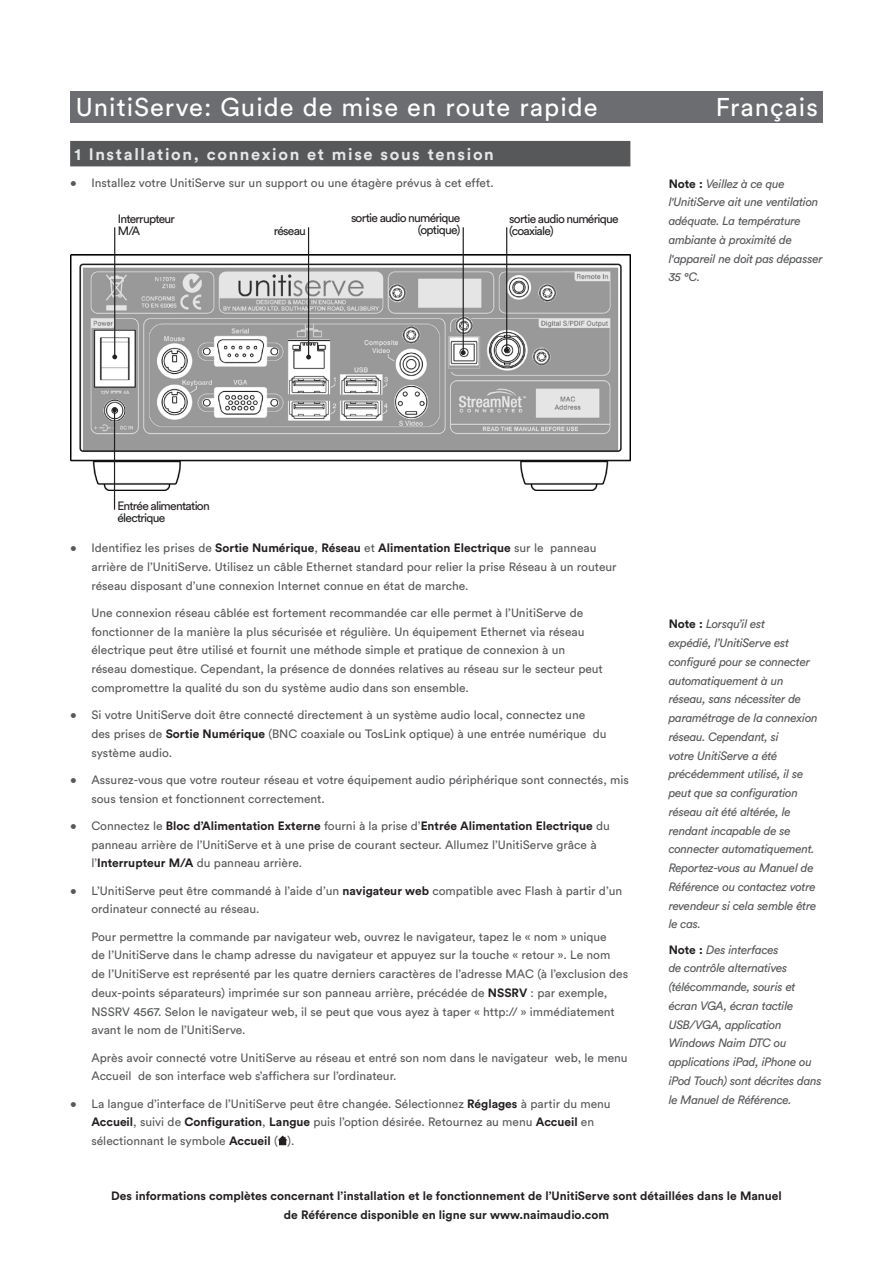
<style>
.page{position:relative;width:893px;height:1263px;background:#fff}
.page>*{position:absolute;margin:0;border:0;box-sizing:border-box;transform-origin:0 0}
.Banner{font:25.5px "Circular Std";letter-spacing:.04em;color:#fff}
.Bold_headers{font:700 16.5px "Circular Std";letter-spacing:.1em;color:#e6e7e9}
.Intro_Text{font:12px/18.8px "Circular Std";color:#57585a}
.Note{font:italic 12px/18.8px "Circular Std";letter-spacing:-.025em;color:#57585a}
.Second_Section_Head{font:700 12px/18.8px "Circular Std";color:#231f20;text-align:center}
.Diag_Label__L{font:12px/12px "Circular Std";letter-spacing:-.06em;color:#231f20}
.Diag_Label__R{font:12px/12px "Circular Std";letter-spacing:-.06em;color:#231f20;text-align:right}
.s1{font-weight:700;font-style:normal;color:#231f20}
.s2{font-weight:700;color:#231f20}
</style>
<div class="page">
<div style="left:70px;top:91px;width:753px;height:32px;background:#6c6d70"></div>
<div style="left:70px;top:141px;width:560px;height:25px;background:#57585a"></div>
<svg style="left:278px;top:1135px;width:10px;height:10px"></svg>
<img style="left:70px;top:254px;width:560px;height:237px">
<hr style="left:114px;top:410px;width:1px;height:100px;background:#231f20">
<svg style="left:112px;top:408px;width:5px;height:4px"></svg>
<hr style="left:114px;top:227px;width:1px;height:130px;background:#231f20">
<svg style="left:112px;top:354px;width:5px;height:5px"></svg>
<hr style="left:308px;top:227px;width:1px;height:130px;background:#231f20">
<svg style="left:306px;top:355px;width:5px;height:4px"></svg>
<hr style="left:506px;top:227px;width:1px;height:123px;background:#231f20">
<svg style="left:504px;top:348px;width:5px;height:5px"></svg>
<hr style="left:463px;top:227px;width:1px;height:126px;background:#231f20">
<svg style="left:461px;top:350px;width:5px;height:5px"></svg>
<p class="Banner" style="left:76px;top:92px;width:523px">UnitiServe: Guide de mise en route rapide</p>
<p class="Banner" style="left:716px;top:92px;width:104px">Français</p>
<p class="Bold_headers" style="left:74px;top:144px;width:421px">1 Installation, connexion et mise sous tension</p>
<p class="Intro_Text" style="left:70px;top:174px;width:425px">• Installez votre UnitiServe sur un support ou une étagère prévus à cet effet.</p>
<p class="Note" style="left:669px;top:174px;width:156px"><span class="s1">Note :</span> Veillez à ce que l'UnitiServe ait une ventilation adéquate. La température ambiante à proximité de l'appareil ne doit pas dépasser<br>35 °C.</p>
<p class="Diag_Label__R" style="left:351px;top:212px;width:111px">sortie audio numérique (optique)</p>
<p class="Diag_Label__L" style="left:509px;top:212px;width:111px">sortie audio numérique (coaxiale)</p>
<p class="Diag_Label__L" style="left:118px;top:213px;width:59px">Interrupteur<br>M/A</p>
<p class="Diag_Label__R" style="left:274px;top:224px;width:34px">réseau</p>
<p class="Diag_Label__L" style="left:117px;top:499px;width:94px">Entrée alimentation électrique</p>
<p class="Intro_Text" style="left:91px;top:538px;width:527px;text-indent:-21px">• Identifiez les prises de <span class="s2">Sortie Numérique</span>, <span class="s2">Réseau</span> et <span class="s2">Alimentation Electrique</span> sur le panneau arrière de l’UnitiServe. Utilisez un câble Ethernet standard pour relier la prise Réseau à un routeur réseau disposant d’une connexion Internet connue en état de marche.</p>
<p class="Intro_Text" style="left:91px;top:603px;width:513px">Une connexion réseau câblée est fortement recommandée car elle permet à l’UnitiServe de fonctionner de la manière la plus sécurisée et régulière. Un équipement Ethernet via réseau électrique peut être utilisé et fournit une méthode simple et pratique de connexion à un réseau domestique. Cependant, la présence de données relatives au réseau sur le secteur peut compromettre la qualité du son du système audio dans son ensemble.</p>
<p class="Intro_Text" style="left:91px;top:705px;width:517px;text-indent:-21px">• Si votre UnitiServe doit être connecté directement à un système audio local, connectez une des prises de <span class="s2">Sortie Numérique</span> (BNC coaxiale ou TosLink optique) à une entrée numérique du système audio.</p>
<p class="Intro_Text" style="left:91px;top:770px;width:539px;text-indent:-21px">• Assurez-vous que votre routeur réseau et votre équipement audio périphérique sont connectés, mis sous tension et fonctionnent correctement.</p>
<p class="Intro_Text" style="left:91px;top:816px;width:520px;text-indent:-21px">• Connectez le <span class="s2">Bloc d’Alimentation Externe</span> fourni à la prise d’<span class="s2">Entrée Alimentation Electrique</span> du panneau arrière de l’UnitiServe et à une prise de courant secteur. Allumez l’UnitiServe grâce à l’<span class="s2">Interrupteur M/A</span> du panneau arrière.</p>
<p class="Intro_Text" style="left:91px;top:881px;width:532px;text-indent:-21px">• L’UnitiServe peut être commandé à l’aide d’un <span class="s2">navigateur web</span> compatible avec Flash à partir d’un ordinateur connecté au réseau.</p>
<p class="Intro_Text" style="left:91px;top:927px;width:538px">Pour permettre la commande par navigateur web, ouvrez le navigateur, tapez le « nom » unique<br>de l’UnitiServe dans le champ adresse du navigateur et appuyez sur la touche « retour ». Le nom<br>de l’UnitiServe est représenté par les quatre derniers caractères de l’adresse MAC (à l’exclusion des deux-points séparateurs) imprimée sur son panneau arrière, précédée de <span class="s2">NSSRV</span> : par exemple, NSSRV 4567. Selon le navigateur web, il se peut que vous ayez à taper « http:// » immédiatement avant le nom de l’UnitiServe.</p>
<p class="Intro_Text" style="left:91px;top:1048px;width:538px">Après avoir connecté votre UnitiServe au réseau et entré son nom dans le navigateur web, le menu<br>Accueil de son interface web s’affichera sur l’ordinateur.</p>
<p class="Intro_Text" style="left:91px;top:1094px;width:521px;text-indent:-21px">• La langue d’interface de l’UnitiServe peut être changée. Sélectionnez <span class="s2">Réglages</span> à partir du menu<br><span class="s2">Accueil</span>, suivi de <span class="s2">Configuration</span>, <span class="s2">Langue</span> puis l’option désirée. Retournez au menu <span class="s2">Accueil</span> en sélectionnant le symbole <span class="s2">Accueil</span> ( ).</p>
<p class="Note" style="left:669px;top:615px;width:151px"><span class="s1">Note :</span> Lorsqu’il est<br>expédié, l’UnitiServe est configuré pour se connecter automatiquement à un réseau, sans nécessiter de paramétrage de la connexion réseau. Cependant, si<br>votre UnitiServe a été précédemment utilisé, il se peut que sa configuration réseau ait été altérée, le rendant incapable de se connecter automatiquement.<br>Reportez-vous au Manuel de<br>Référence ou contactez votre revendeur si cela semble être le cas.</p>
<p class="Note" style="left:669px;top:940px;width:155px"><span class="s1">Note :</span> Des interfaces<br>de contrôle alternatives (télécommande, souris et écran VGA, écran tactile<br>USB/VGA, application<br>Windows Naim DTC ou applications iPad, iPhone ou iPod Touch) sont décrites dans le Manuel de Référence.</p>
<p class="Second_Section_Head" style="left:111px;top:1186px;width:672px">Des informations complètes concernant l’installation et le fonctionnement de l’UnitiServe sont détaillées dans le Manuel de Référence disponible en ligne sur www.naimaudio.com</p>
</div>
